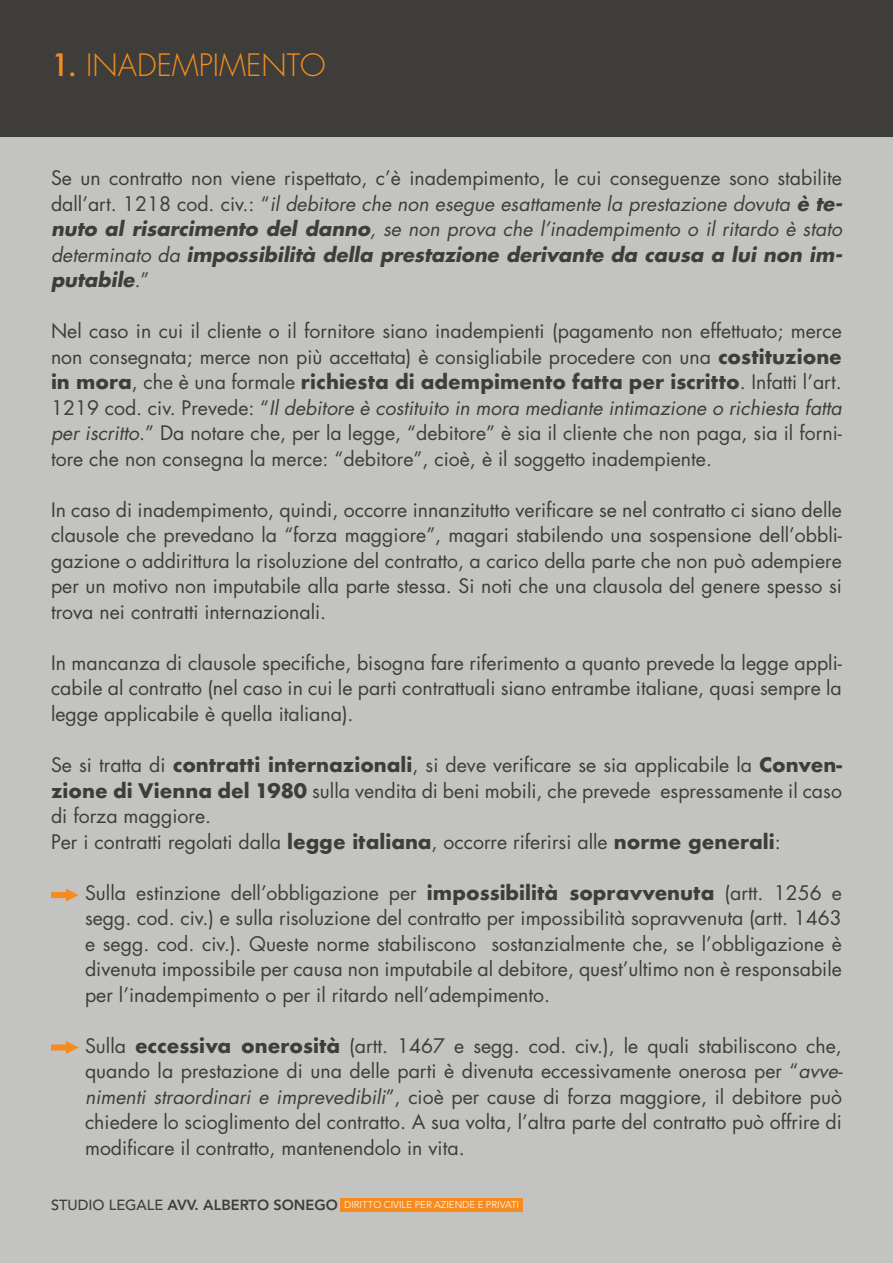
<style>
.page{position:relative;width:893px;height:1263px;background:#fff}
.page>*{position:absolute;margin:0;border:0;box-sizing:border-box;transform-origin:0 0}
.t1{font:300 30px "Futura";color:#f68c1f}
.t2{font:19.5px/25.5px "Futura";color:#3e3d39;text-align:justify}
.t3{font:italic 19.5px/25.5px "Futura";color:#3e3d39;text-align:justify}
.t4{font:300 9.75px "Avenir";color:#fff}
.s1{font-weight:500}
.s2{font-style:normal}
.s3{font-weight:700}
.s4{font-style:italic}
.s5{font-weight:500;font-size:14.55px;color:#3e3d39}
.s6{font-weight:800;font-size:14.55px;color:#3e3d39}
</style>
<div class="page">
<div style="left:0;top:133px;width:893px;height:1130px;background:#c3c3c1"></div>
<div style="left:0;top:0;width:893px;height:136px;background:#3e3d39"></div>
<div style="left:51px;top:892px;width:17px;height:6px;background:#f68c1f"></div>
<svg style="left:66px;top:888px;width:13px;height:13px"></svg>
<div style="left:51px;top:1044px;width:17px;height:6px;background:#f68c1f"></div>
<svg style="left:66px;top:1041px;width:13px;height:13px"></svg>
<div style="left:340px;top:1198px;width:183px;height:14px;background:#f68c1f"></div>
<h1 class="t1" style="left:51px;top:46px;width:276px"><span class="s1">1.</span> INADEMPIMENTO</h1>
<p class="t3" style="left:51px;top:165px;width:793px"><span class="s2">Se un contratto non viene rispettato, c’è inadempimento, le cui conseguenze sono stabilite dall’art. 1218 cod. civ.: “</span>il debitore che non esegue esattamente la prestazione dovuta <span class="s3">è te&shy;nuto al risarcimento del danno</span>, se non prova che l’inadempimento o il ritardo è stato determinato da <span class="s3">impossibilità della prestazione derivante da causa a lui non im&shy;putabile</span>.<span class="s2">”</span></p>
<p class="t2" style="left:51px;top:318px;width:792px">Nel caso in cui il cliente o il fornitore siano inadempienti (pagamento non effettuato; merce non consegnata; merce non più accettata) è consigliabile procedere con una <span class="s3">costituzione in mora</span>, che è una formale <span class="s3">richiesta di adempimento fatta per iscritto</span>. Infatti l’art.<br>1219 cod. civ. Prevede: “<span class="s4">Il debitore è costituito in mora mediante intimazione o richiesta fatta per iscritto</span>.” Da notare che, per la legge, “debitore” è sia il cliente che non paga, sia il forni&shy;tore che non consegna la merce: “debitore”, cioè, è il soggetto inadempiente.</p>
<p class="t2" style="left:51px;top:497px;width:792px">In caso di inadempimento, quindi, occorre innanzitutto verificare se nel contratto ci siano delle clausole che prevedano la “forza maggiore”, magari stabilendo una sospensione dell’obbli&shy;gazione o addirittura la risoluzione del contratto, a carico della parte che non può adempiere per un motivo non imputabile alla parte stessa. Si noti che una clausola del genere spesso si trova nei contratti internazionali.</p>
<p class="t2" style="left:51px;top:650px;width:792px">In mancanza di clausole specifiche, bisogna fare riferimento a quanto prevede la legge appli&shy;cabile al contratto (nel caso in cui le parti contrattuali siano entrambe italiane, quasi sempre la legge applicabile è quella italiana).</p>
<p class="t2" style="left:51px;top:752px;width:792px;text-align:left">Se si tratta di <span class="s3">contratti internazionali</span>, si deve verificare se sia applicabile la <span class="s3">Conven&shy;zione di Vienna del 1980</span> sulla vendita di beni mobili, che prevede espressamente il caso di forza maggiore.<br>Per i contratti regolati dalla <span class="s3">legge italiana</span>, occorre riferirsi alle <span class="s3">norme generali</span>:</p>
<p class="t2" style="left:85px;top:879px;width:758px">Sulla estinzione dell’obbligazione per <span class="s3">impossibilità sopravvenuta</span> (artt. 1256 e segg. cod. civ.) e sulla risoluzione del contratto per impossibilità sopravvenuta (artt. 1463 e segg. cod. civ.). Queste norme stabiliscono sostanzialmente che, se l’obbligazione è divenuta impossibile per causa non imputabile al debitore, quest’ultimo non è responsabile per l’inadempimento o per il ritardo nell’adempimento.</p>
<p class="t2" style="left:85px;top:1032px;width:759px">Sulla <span class="s3">eccessiva onerosità</span> (artt. 1467 e segg. cod. civ.), le quali stabiliscono che, quando la prestazione di una delle parti è divenuta eccessivamente onerosa per “<span class="s4">avve&shy;nimenti straordinari e imprevedibili</span>”, cioè per cause di forza maggiore, il debitore può chiedere lo scioglimento del contratto. A sua volta, l’altra parte del contratto può offrire di modificare il contratto, mantenendolo in vita.</p>
<p class="t4" style="left:51px;top:1199px;width:470px"><span class="s5">STUDIO LEGALE</span> <span class="s6">AVV. ALBERTO SONEGO</span> DIRITTO CIVILE PER AZIENDE E PRIVATI</p>
</div>
